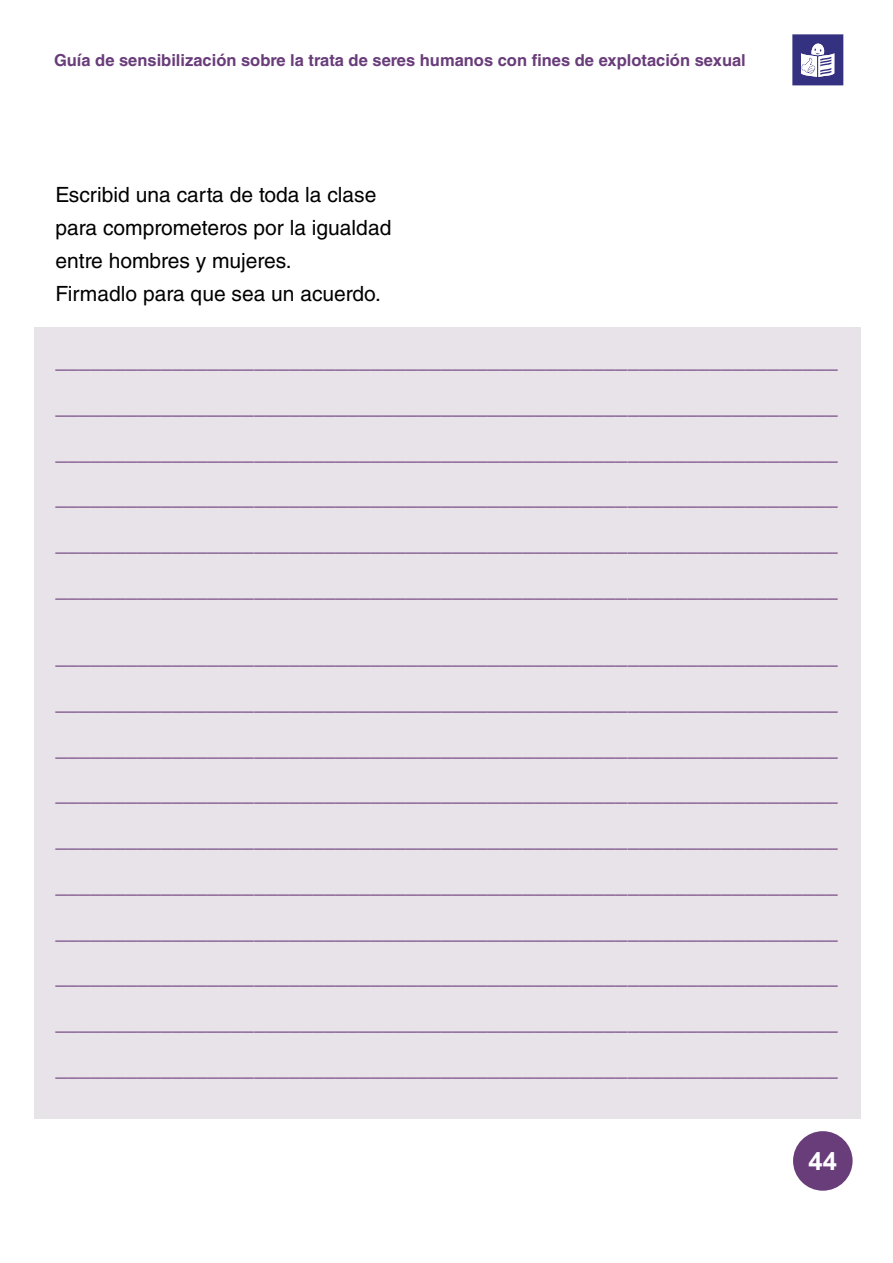
<style>
.page{position:relative;width:893px;height:1263px;background:#fff}
.page>*{position:absolute;margin:0;border:0;box-sizing:border-box;transform-origin:0 0}
.t1{font:700 25.5px "Arial";color:#fff}
.t2{font:700 21px/45.8px "Helvetica LT Std";color:#693c7a;text-align:justify}
.t3{font:21px/33px "Helvetica LT Std";color:#000}
.t4{font:700 16.5px "Helvetica LT Std";color:#693c7a}
</style>
<div class="page">
<div style="left:793px;top:1131px;width:60px;height:60px;background:#693c7a;border-radius:50%"></div>
<svg style="left:792px;top:34px;width:51px;height:51px"></svg>
<div style="left:35px;top:327px;width:826px;height:791px;background:#e8e2e9"></div>
<p class="t4" style="left:54px;top:50px;width:693px">Guía de sensibilización sobre la trata de seres humanos con fines de explotación sexual</p>
<p class="t3" style="left:55px;top:178px;width:337px">Escribid una carta de toda la clase para comprometeros por la igualdad entre hombres y mujeres.<br>Firmadlo para que sea un acuerdo.</p>
<p class="t2" style="left:55px;top:338px;width:784px">___________________________________________________________________ ___________________________________________________________________ ___________________________________________________________________ ___________________________________________________________________ ___________________________________________________________________ ___________________________________________________________________</p>
<p class="t2" style="left:55px;top:633px;width:784px">___________________________________________________________________ ___________________________________________________________________ ___________________________________________________________________ ___________________________________________________________________ ___________________________________________________________________ ___________________________________________________________________ ___________________________________________________________________ ___________________________________________________________________ ___________________________________________________________________ ___________________________________________________________________</p>
<p class="t1" style="left:809px;top:1143px;width:30px">44</p>
</div>
